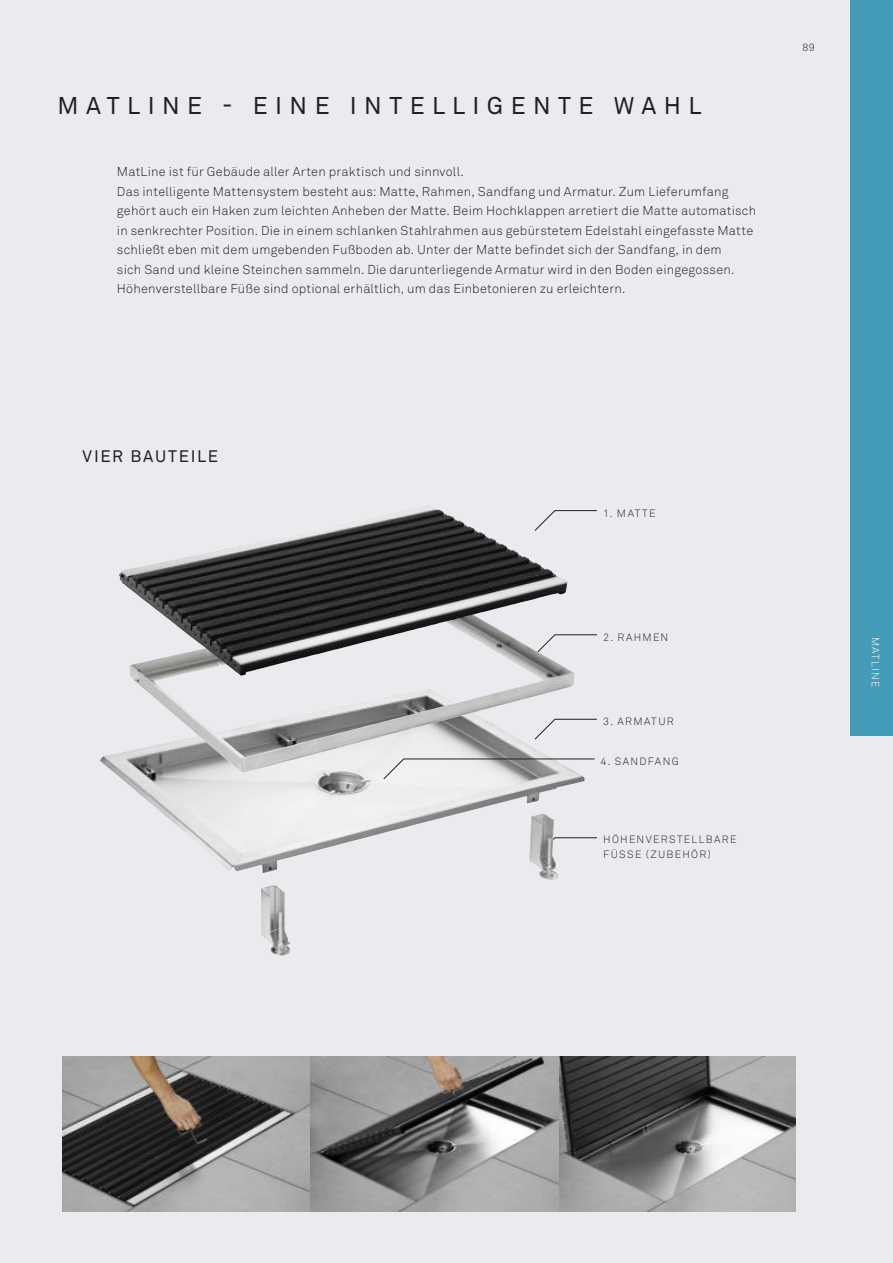
<style>
.page{position:relative;width:893px;height:1263px;background:#e9ebee}
.page>*{position:absolute;margin:0;border:0;box-sizing:border-box;transform-origin:0 0}
.t1{font:24px "Akkurat Pro";letter-spacing:.31em;color:#231f20}
.t2{font:16.5px "Akkurat Pro";letter-spacing:.1em;color:#231f20}
.t3{font:300 12.75px/19.5px "Akkurat Pro";letter-spacing:.015em;color:#231f20}
.t4{font:300 10.5px/15px "Akkurat Pro";letter-spacing:.125em;color:#231f20}
.t5{font:300 10.5px "Akkurat Pro";letter-spacing:.11em;color:#fff}
</style>
<div class="page">
<img style="left:62px;top:1056px;width:733px;height:156px">
<svg style="left:562px;top:510px;width:35px;height:2px"></svg>
<svg style="left:575px;top:634px;width:22px;height:2px"></svg>
<svg style="left:585px;top:719px;width:12px;height:1px"></svg>
<svg style="left:585px;top:837px;width:12px;height:2px"></svg>
<img style="left:261px;top:873px;width:297px;height:83px">
<img style="left:100px;top:718px;width:485px;height:155px">
<img style="left:129px;top:634px;width:446px;height:139px">
<img style="left:119px;top:506px;width:443px;height:170px">
<svg style="left:383px;top:758px;width:212px;height:21px"></svg>
<div style="left:850px;top:0;width:43px;height:735px;background:#449bb8"></div>
<h1 class="t1" style="left:58px;top:93px;width:645px">MATLINE - EINE INTELLIGENTE WAHL</h1>
<p class="t3" style="left:117px;top:162px;width:641px">MatLine ist für Gebäude aller Arten praktisch und sinnvoll.<br>Das intelligente Mattensystem besteht aus: Matte, Rahmen, Sandfang und Armatur. Zum Lieferumfang gehört auch ein Haken zum leichten Anheben der Matte. Beim Hochklappen arretiert die Matte automatisch in senkrechter Position. Die in einem schlanken Stahlrahmen aus gebürstetem Edelstahl eingefasste Matte schließt eben mit dem umgebenden Fußboden ab. Unter der Matte befindet sich der Sandfang, in dem<br>sich Sand und kleine Steinchen sammeln. Die darunterliegende Armatur wird in den Boden eingegossen.<br>Höhenverstellbare Füße sind optional erhältlich, um das Einbetonieren zu erleichtern.</p>
<p class="t4" style="left:802px;top:40px;width:14px">89</p>
<p class="t2" style="left:83px;top:447px;width:137px">VIER BAUTEILE</p>
<p class="t4" style="left:603px;top:506px;width:54px">1. MATTE</p>
<p class="t4" style="left:603px;top:630px;width:67px">2. RAHMEN</p>
<p class="t4" style="left:603px;top:714px;width:72px">3. ARMATUR</p>
<p class="t4" style="left:600px;top:754px;width:80px">4. SANDFANG</p>
<p class="t4" style="left:603px;top:832px;width:135px">HÖHENVERSTELLBARE<br>FÜSSE (ZUBEHÖR)</p>
<p class="t5" style="left:881px;top:637px;width:52px;rotate:90deg">MATLINE</p>
</div>
